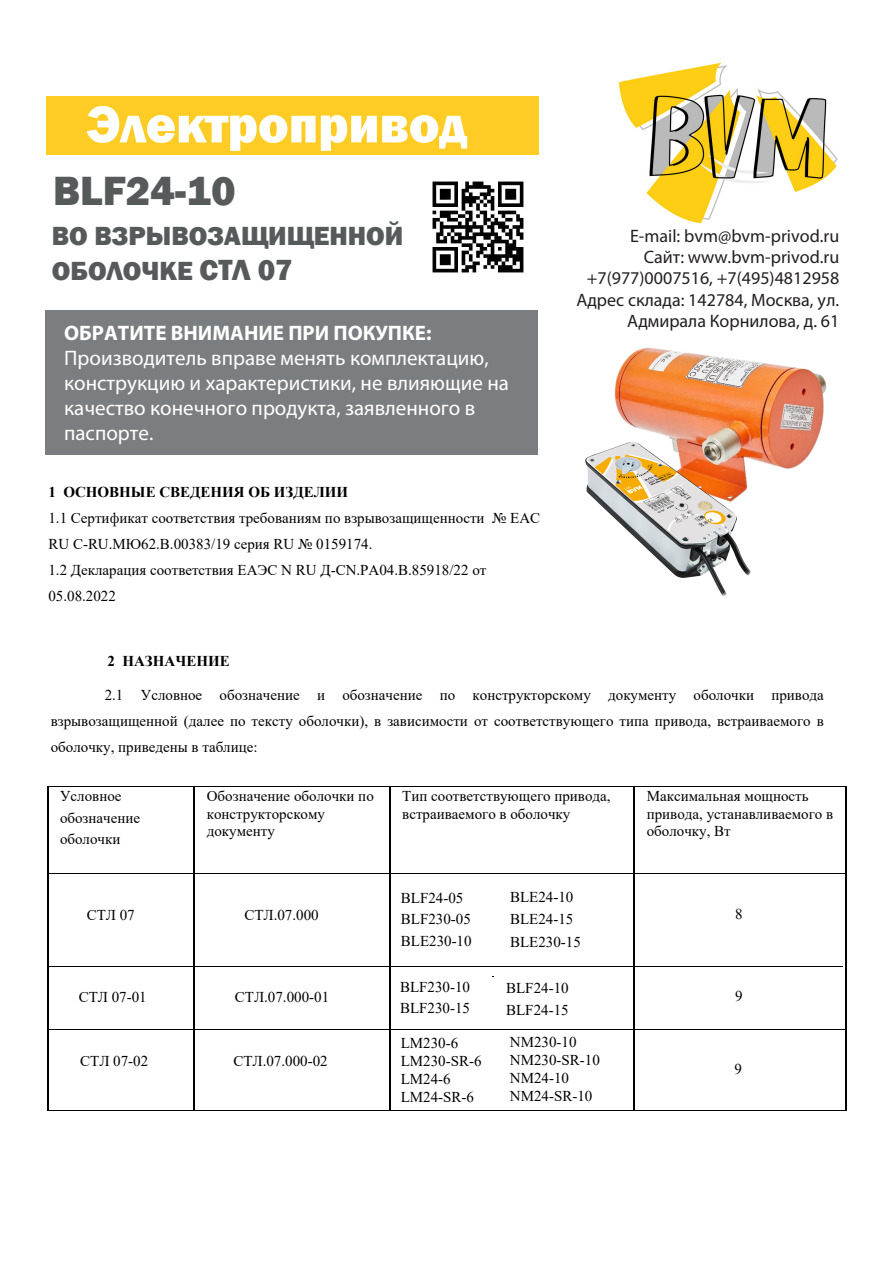
<style>
.page{position:relative;width:893px;height:1263px;background:#fff}
.page>*{position:absolute;margin:0;border:0;box-sizing:border-box;transform-origin:0 0}
.t1{font:800 54px "Franklin Gothic";color:#fff;scale:.96 1}
.t2{font:800 42px "Franklin Gothic";color:#575a5b}
.t3{font:800 27px/34.8px "Franklin Gothic";color:#575a5b}
.t4{font:21px/25.2px "Myriad Pro";color:#fff}
.t5{font:700 21px "Myriad Pro";color:#fff}
.t6{font:18px/21.5px "Myriad Pro";color:#231f20;text-align:right}
.t7{font:15px/18px "Times New Roman";color:#000}
.t8{font:700 15px "Times New Roman";color:#000}
.s1{font-style:inherit}
.s2{font-size:30px}
</style>
<div class="page">
<img style="left:618px;top:62px;width:220px;height:162px">
<div style="left:45px;top:310px;width:493px;height:145px;background:#7b7e80"></div>
<div style="left:46px;top:96px;width:493px;height:59px;background:#fecc25"></div>
<img style="left:432px;top:181px;width:92px;height:92px">
<img style="left:585px;top:347px;width:242px;height:249px">
<hr style="left:48px;top:786px;width:146px;height:1px;background:#000">
<hr style="left:195px;top:786px;width:194px;height:1px;background:#000">
<hr style="left:391px;top:786px;width:243px;height:1px;background:#000">
<hr style="left:635px;top:786px;width:210px;height:1px;background:#000">
<hr style="left:47px;top:787px;width:1px;height:86px;background:#000">
<hr style="left:194px;top:787px;width:1px;height:86px;background:#000">
<hr style="left:389px;top:787px;width:2px;height:86px;background:#000">
<hr style="left:634px;top:787px;width:1px;height:86px;background:#000">
<hr style="left:845px;top:787px;width:2px;height:86px;background:#000">
<hr style="left:48px;top:873px;width:146px;height:1px;background:#000">
<hr style="left:195px;top:873px;width:194px;height:1px;background:#000">
<hr style="left:391px;top:873px;width:243px;height:1px;background:#000">
<hr style="left:635px;top:873px;width:210px;height:1px;background:#000">
<hr style="left:47px;top:874px;width:1px;height:135px;background:#000">
<hr style="left:194px;top:874px;width:1px;height:135px;background:#000">
<hr style="left:389px;top:874px;width:2px;height:135px;background:#000">
<hr style="left:634px;top:874px;width:1px;height:135px;background:#000">
<hr style="left:845px;top:874px;width:2px;height:135px;background:#000">
<hr style="left:48px;top:966px;width:795px;height:1px;background:#000">
<hr style="left:51px;top:1029px;width:790px;height:1px;background:#000">
<hr style="left:47px;top:1007px;width:1px;height:104px;background:#000">
<hr style="left:47px;top:1110px;width:800px;height:1px;background:#000">
<hr style="left:194px;top:1006px;width:1px;height:104px;background:#000">
<hr style="left:389px;top:1007px;width:2px;height:103px;background:#000">
<hr style="left:634px;top:1004px;width:1px;height:107px;background:#000">
<hr style="left:845px;top:1005px;width:2px;height:106px;background:#000">
<h1 class="t1" style="left:86px;top:89px;width:398px">Электропривод</h1>
<h2 class="t2" style="left:53px;top:164px;width:184px">BL<span class="s1">F</span>24-10</h2>
<h3 class="t3" style="left:52px;top:218px;width:353px">ВО ВЗРЫВОЗАЩИЩЕННОЙ<br>ОБОЛОЧКЕ <span class="s2">СТЛ 07</span></h3>
<h3 class="t5" style="left:64px;top:319px;width:369px">ОБРАТИТЕ ВНИМАНИЕ ПРИ ПОКУПКЕ:</h3>
<h3 class="t4" style="left:64px;top:345px;width:446px">Производитель вправе менять комплектацию, конструкцию и характеристики, не влияющие на качество конечного продукта, заявленного в паспорте.</h3>
<p class="t8" style="left:48px;top:482px;width:301px">1 ОСНОВНЫЕ СВЕДЕНИЯ ОБ ИЗДЕЛИИ</p>
<p class="t7" style="left:48px;top:505px;width:493px;line-height:25.8px">1.1 Сертификат соответствия требованиям по взрывозащищенности № ЕАС RU C-RU.МЮ62.В.00383/19 серия RU № 0159174.<br>1.2 Декларация соответствия EAЭС N RU Д-CN.PA04.B.85918/22 от 05.08.2022</p>
<p class="t6" style="left:576px;top:224px;width:265px">E-mail: bvm@bvm-privod.ru<br>Сайт: www.bvm-privod.ru +7(977)0007516, +7(495)4812958<br>Адрес склада: 142784, Москва, ул.<br>Адмирала Корнилова, д. 61</p>
<p class="t8" style="left:107px;top:650px;width:124px">2 НАЗНАЧЕНИЕ</p>
<p class="t7" style="left:51px;top:681px;width:775px;line-height:26px;text-align:justify;text-indent:54px">2.1 Условное обозначение и обозначение по конструкторскому документу оболочки привода взрывозащищенной (далее по тексту оболочки), в зависимости от соответствующего типа привода, встраиваемого в оболочку, приведены в таблице:</p>
<p class="t7" style="left:60px;top:785px;width:82px;line-height:21.3px">Условное обозначение оболочки</p>
<p class="t7" style="left:207px;top:787px;width:168px;line-height:17.2px">Обозначение оболочки по конструкторскому документу</p>
<p class="t7" style="left:402px;top:787px;width:210px;line-height:17.2px">Тип соответствующего привода, встраиваемого в оболочку</p>
<p class="t7" style="left:647px;top:787px;width:188px;line-height:17.2px">Максимальная мощность привода, устанавливаемого в оболочку, Вт</p>
<p class="t7" style="left:87px;top:905px;width:50px">СТЛ 07</p>
<p class="t7" style="left:244px;top:905px;width:76px">СТЛ.07.000</p>
<p class="t7" style="left:401px;top:887px;width:72px;line-height:21.3px">BLF24-05<br>BLF230-05<br>BLE230-10</p>
<p class="t7" style="left:510px;top:886px;width:65px;line-height:21.3px">BLE24-10<br>BLE24-15</p>
<p class="t7" style="left:510px;top:932px;width:72px">BLE230-15</p>
<p class="t7" style="left:735px;top:905px;width:9px">8</p>
<p class="t7" style="left:79px;top:988px;width:70px">СТЛ 07-01</p>
<p class="t7" style="left:235px;top:988px;width:96px">СТЛ.07.000-01</p>
<p class="t7" style="left:400px;top:976px;width:72px;line-height:21.5px">BLF230-10<br>BLF230-15</p>
<p class="t7" style="left:506px;top:977px;width:64px;line-height:21.5px">BLF24-10<br>BLF24-15</p>
<p class="t7" style="left:735px;top:986px;width:9px">9</p>
<p class="t7" style="left:80px;top:1051px;width:70px">СТЛ 07-02</p>
<p class="t7" style="left:233px;top:1051px;width:96px">СТЛ.07.000-02</p>
<p class="t7" style="left:401px;top:1033px;width:82px">LM230-6<br>LM230-SR-6<br>LM24-6<br>LM24-SR-6</p>
<p class="t7" style="left:510px;top:1032px;width:91px">NM230-10<br>NM230-SR-10<br>NM24-10<br>NM24-SR-10</p>
<p class="t7" style="left:734px;top:1059px;width:9px">9</p>
</div>
